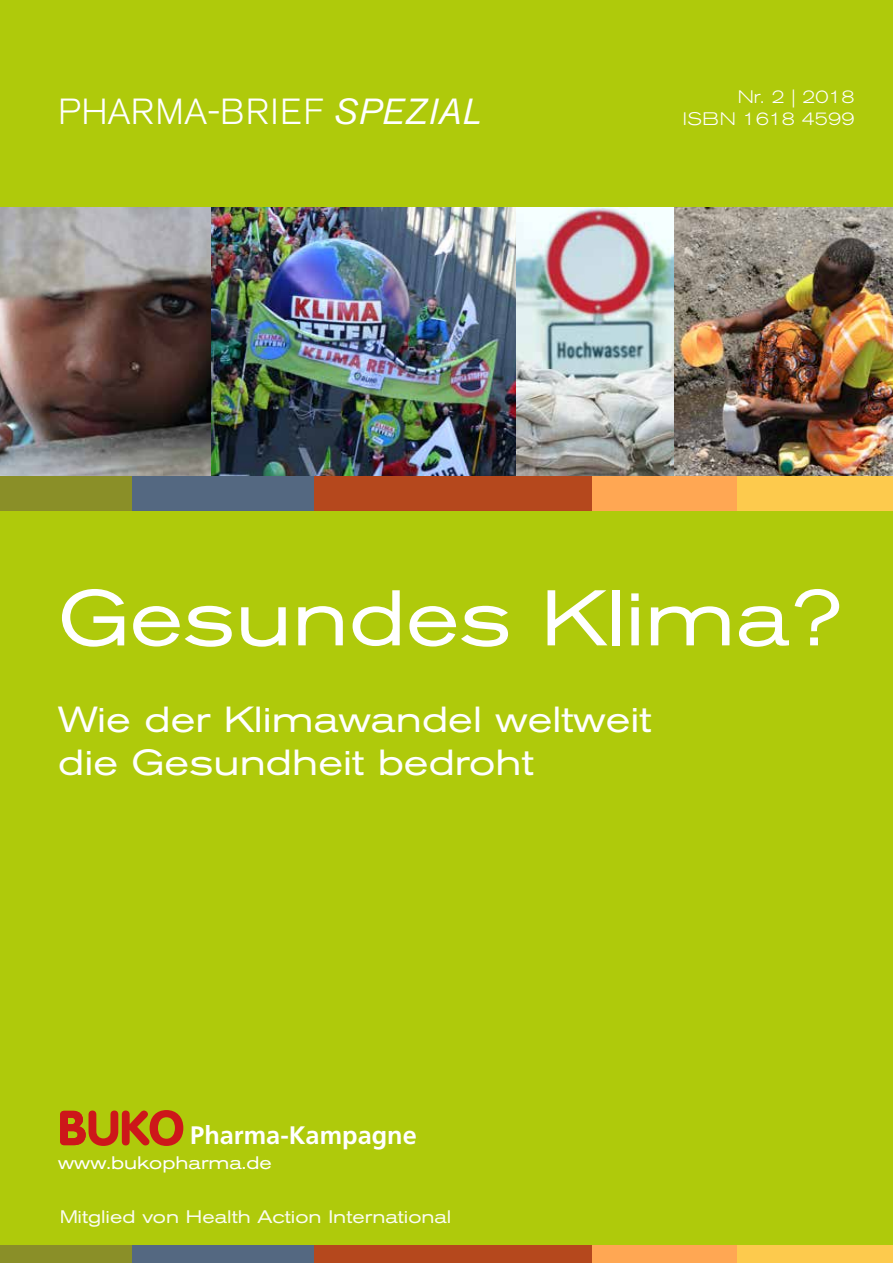
<style>
.page{position:relative;width:893px;height:1263px;background:#fff}
.page>*{position:absolute;margin:0;border:0;box-sizing:border-box;transform-origin:0 0}
.t1{font:expanded 78px "Akzidenz Grotesk BE";color:#fff}
.t2{font:expanded 36px/43.2px "Akzidenz Grotesk BE";color:#fff}
.t3{font:300 36px "Akzidenz Grotesk BE";letter-spacing:.04em;color:#fff}
.t4{font:700 25.35px "Frutiger LT Std";color:#fff}
.t5{font:expanded 18px "Akzidenz Grotesk BE";color:#fff}
.t6{font:300 expanded 18px/21.6px "Akzidenz Grotesk BE";color:#fff;text-align:right}
.s1{font-weight:400;font-style:italic}
</style>
<div class="page">
<img style="left:210px;top:206px;width:307px;height:270px">
<img style="left:517px;top:206px;width:158px;height:270px">
<img style="left:0;top:206px;width:210px;height:270px">
<img style="left:675px;top:206px;width:218px;height:270px">
<div style="left:0;top:510px;width:893px;height:736px;background:#afca0b"></div>
<svg style="left:60px;top:1110px;width:123px;height:36px"></svg>
<div style="left:0;top:0;width:893px;height:206px;background:#afca0b"></div>
<div style="left:114px;top:476px;width:309px;height:34px;background:#546881"></div>
<div style="left:650px;top:476px;width:243px;height:34px;background:#fdca4d"></div>
<div style="left:314px;top:476px;width:285px;height:34px;background:#b5481d"></div>
<div style="left:0;top:476px;width:131px;height:34px;background:#8a8f28"></div>
<div style="left:592px;top:476px;width:145px;height:34px;background:#ffa753"></div>
<div style="left:114px;top:1246px;width:309px;height:17px;background:#546881"></div>
<div style="left:650px;top:1246px;width:243px;height:17px;background:#fdca4d"></div>
<div style="left:314px;top:1246px;width:285px;height:17px;background:#b5481d"></div>
<div style="left:0;top:1246px;width:131px;height:17px;background:#8a8f28"></div>
<div style="left:592px;top:1246px;width:145px;height:17px;background:#ffa753"></div>
<h2 class="t3" style="left:58px;top:92px;width:425px">PHARMA-BRIEF <span class="s1">SPEZIAL</span></h2>
<p class="t6" style="left:683px;top:86px;width:173px">Nr. 2 | 2018<br>ISBN 1618 4599</p>
<h1 class="t1" style="left:58px;top:573px;width:785px">Gesundes Klima?</h1>
<h2 class="t2" style="left:58px;top:698px;width:595px">Wie der Klimawandel weltweit die Gesundheit bedroht</h2>
<h3 class="t4" style="left:190px;top:1120px;width:228px">Pharma-Kampagne</h3>
<p class="t5" style="left:58px;top:1152px;width:215px">www.bukopharma.de</p>
<p class="t5" style="left:60px;top:1206px;width:393px">Mitglied von Health Action International</p>
</div>
